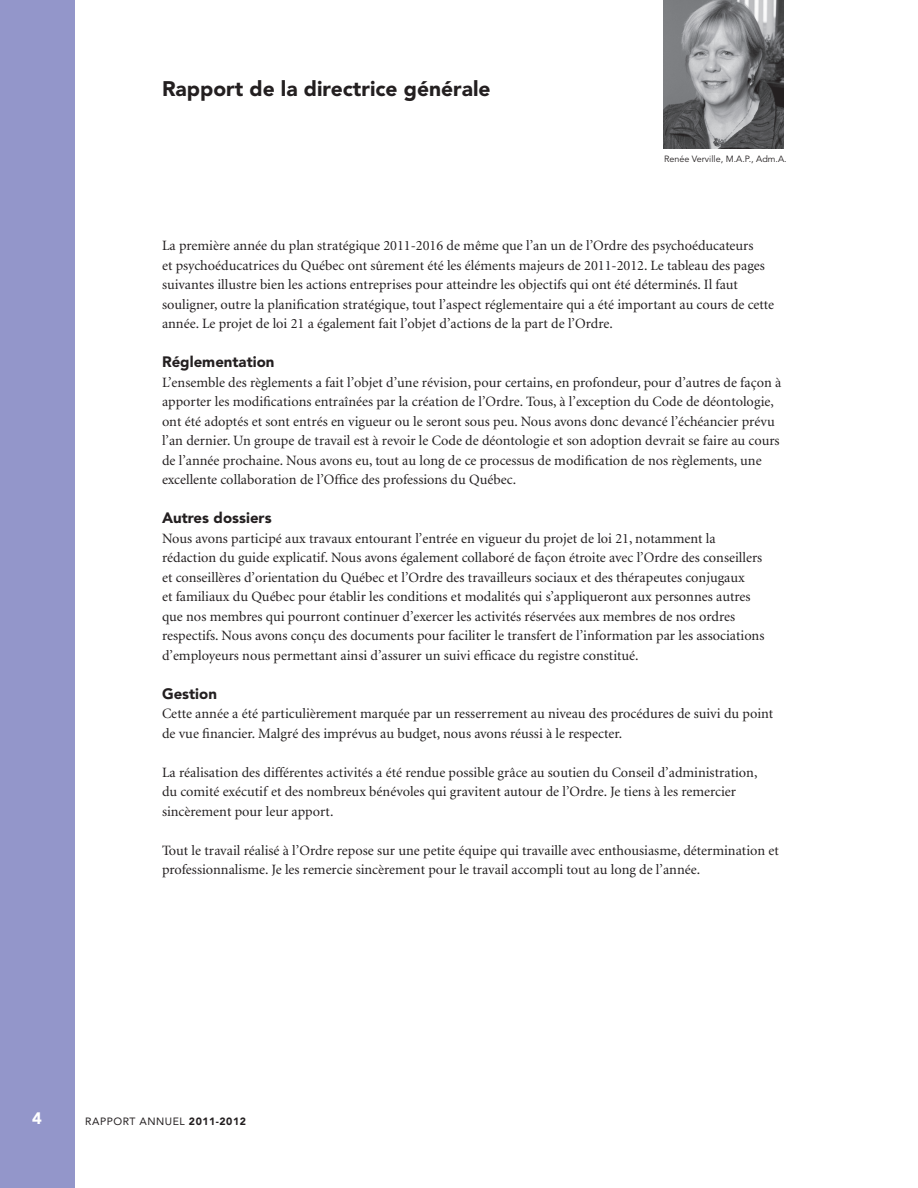
<style>
.page{position:relative;width:918px;height:1188px;background:#fff}
.page>*{position:absolute;margin:0;border:0;box-sizing:border-box;transform-origin:0 0}
.t1{font:900 21px "Avenir";color:#231f20}
.t2{font:900 16.5px "Avenir";color:#fff}
.t3{font:900 15px "Avenir";color:#231f20}
.t4{font:14.25px/19.5px "Minion";color:#231f20}
.t5{font:10.5px "Avenir";letter-spacing:.05em;color:#231f20}
.t6{font:9px "Avenir";color:#231f20}
.s1{font-weight:900}
</style>
<div class="page">
<div style="left:0;top:0;width:74px;height:1188px;background:#9396ca"></div>
<img style="left:664px;top:0;width:119px;height:148px">
<h1 class="t1" style="left:162px;top:76px;width:330px">Rapport de la directrice générale</h1>
<p class="t6" style="left:664px;top:153px;width:124px">Renée Verville, M.A.P., Adm.A.</p>
<p class="t4" style="left:162px;top:236px;width:614px">La première année du plan stratégique 2011-2016 de même que l’an un de l’Ordre des psychoéducateurs<br>et psychoéducatrices du Québec ont sûrement été les éléments majeurs de 2011-2012. Le tableau des pages suivantes illustre bien les actions entreprises pour atteindre les objectifs qui ont été déterminés. Il faut souligner, outre la planification stratégique, tout l’aspect réglementaire qui a été important au cours de cette année. Le projet de loi 21 a également fait l’objet d’actions de la part de l’Ordre.</p>
<p class="t3" style="left:162px;top:353px;width:114px">Réglementation</p>
<p class="t4" style="left:162px;top:373px;width:621px">L’ensemble des règlements a fait l’objet d’une révision, pour certains, en profondeur, pour d’autres de façon à apporter les modifications entraînées par la création de l’Ordre. Tous, à l’exception du Code de déontologie, ont été adoptés et sont entrés en vigueur ou le seront sous peu. Nous avons donc devancé l’échéancier prévu l’an dernier. Un groupe de travail est à revoir le Code de déontologie et son adoption devrait se faire au cours de l’année prochaine. Nous avons eu, tout au long de ce processus de modification de nos règlements, une excellente collaboration de l’Office des professions du Québec.</p>
<p class="t3" style="left:162px;top:509px;width:111px">Autres dossiers</p>
<p class="t4" style="left:162px;top:529px;width:604px">Nous avons participé aux travaux entourant l’entrée en vigueur du projet de loi 21, notamment la rédaction du guide explicatif. Nous avons également collaboré de façon étroite avec l’Ordre des conseillers et conseillères d’orientation du Québec et l’Ordre des travailleurs sociaux et des thérapeutes conjugaux<br>et familiaux du Québec pour établir les conditions et modalités qui s’appliqueront aux personnes autres que nos membres qui pourront continuer d’exercer les activités réservées aux membres de nos ordres respectifs. Nous avons conçu des documents pour faciliter le transfert de l’information par les associations d’employeurs nous permettant ainsi d’assurer un suivi efficace du registre constitué.</p>
<p class="t3" style="left:162px;top:684px;width:56px">Gestion</p>
<p class="t4" style="left:162px;top:704px;width:613px">Cette année a été particulièrement marquée par un resserrement au niveau des procédures de suivi du point de vue financier. Malgré des imprévus au budget, nous avons réussi à le respecter.</p>
<p class="t4" style="left:162px;top:763px;width:597px">La réalisation des différentes activités a été rendue possible grâce au soutien du Conseil d’administration, du comité exécutif et des nombreux bénévoles qui gravitent autour de l’Ordre. Je tiens à les remercier sincèrement pour leur apport.</p>
<p class="t4" style="left:162px;top:841px;width:619px">Tout le travail réalisé à l’Ordre repose sur une petite équipe qui travaille avec enthousiasme, détermination et professionnalisme. Je les remercie sincèrement pour le travail accompli tout au long de l’année.</p>
<p class="t2" style="left:32px;top:1108px;width:11px">4</p>
<p class="t5" style="left:85px;top:1115px;width:162px">RAPPORT ANNUEL <span class="s1">2011-2012</span></p>
</div>
